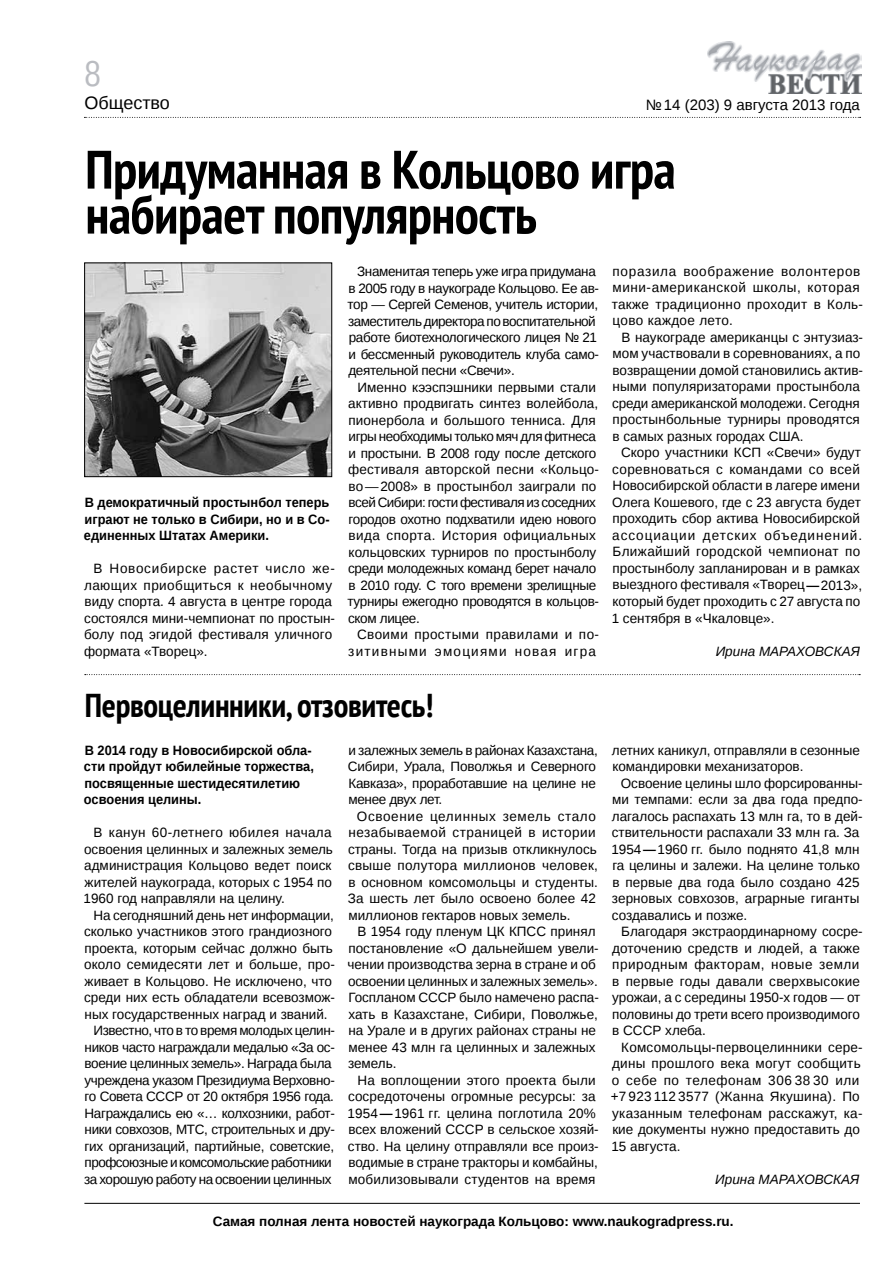
<style>
.page{position:relative;width:893px;height:1263px;background:#fff}
.page>*{position:absolute;margin:0;border:0;box-sizing:border-box;transform-origin:0 0}
.t1{font:700 condensed 54px/45px "PT Sans";letter-spacing:-.01em;color:#000}
.t2{font:36px "Liberation Sans Narrow";color:#babcc1}
.t3{font:700 condensed 33px "PT Sans";letter-spacing:-.01em;color:#000}
.t4{font:18px "Liberation Sans";color:#000}
.t5{font:15px "Liberation Sans";color:#000}
.t6{font:13.5px/16.5px "Liberation Sans";color:#000}
.t7{font:13.5px/16.5px "Liberation Sans";letter-spacing:-.025em;color:#000}
.t8{font:13.5px/16.5px "Liberation Sans";letter-spacing:.02em;color:#000}
.t9{font:700 13.5px/16.5px "Liberation Sans";color:#000;scale:.95 1}
.t10{font:13.5px/16.5px "Liberation Sans";letter-spacing:.04em;color:#000}
.t11{font:13.5px "Liberation Sans";letter-spacing:-.03em;color:#000}
.t12{font:700 13.5px "Liberation Sans";color:#000}
.t13{font:13.5px/16.5px "Liberation Sans";letter-spacing:.08em;color:#000;text-align:right}
.t14{font:13.5px "Liberation Sans";letter-spacing:-.04em;color:#000}
.t15{font:italic 13.5px "Liberation Sans";color:#000}
.s1{font-weight:700}
</style>
<div class="page">
<img style="left:708px;top:42px;width:153px;height:51px">
<hr style="left:84px;top:1203px;width:776px;height:1px;background:#000">
<svg style="left:84px;top:117px;width:777px;height:1px"></svg>
<svg style="left:85px;top:674px;width:775px;height:1px"></svg>
<img style="left:86px;top:264px;width:244px;height:211px">
<div style="left:84px;top:262px;width:248px;height:215px;border:1px solid #000"></div>
<h2 class="t2" style="left:84px;top:53px;width:18px">8</h2>
<h3 class="t4" style="left:84px;top:93px;width:87px">Общество</h3>
<p class="t5" style="left:646px;top:96px;width:216px">№ 14 (203) 9 августа 2013 года</p>
<h1 class="t1" style="left:85px;top:146px;width:592px">Придуманная в Кольцово игра набирает популярность</h1>
<p class="t9" style="left:84px;top:494px;width:260px;text-align:justify">В демократичный простынбол теперь играют не только в Сибири, но и в Со&shy;единенных Штатах Америки.</p>
<p class="t6" style="left:84px;top:561px;width:252px;text-indent:9px">В Новосибирске растет число же&shy;лающих приобщиться к необычному виду спорта. 4 августа в центре города состоялся мини-чемпионат по простын&shy;болу под эгидой фестиваля уличного формата «Творец».</p>
<p class="t7" style="left:348px;top:264px;width:253px;text-indent:10px">Знаменитая теперь уже игра придумана в 2005 году в наукограде Кольцово. Ее ав&shy;тор — Сергей Семенов, учитель истории, заместитель директора по воспитательной работе биотехнологического лицея № 21 и бессменный руководитель клуба само&shy;деятельной песни «Свечи».</p>
<p class="t7" style="left:348px;top:379px;width:253px;text-indent:10px">Именно кээспэшники первыми стали активно продвигать синтез волейбола, пионербола и большого тенниса. Для игры необходимы только мяч для фитнеса и простыни. В 2008 году после детского фестиваля авторской песни «Кольцо&shy;во—2008» в простынбол заиграли по всей Сибири: гости фестиваля из соседних городов охотно подхватили идею нового вида спорта. История официальных кольцовских турниров по простынболу среди молодежных команд берет начало в 2010 году. С того времени зрелищные турниры ежегодно проводятся в кольцов&shy;ском лицее.</p>
<p class="t13" style="left:348px;top:627px;width:252px">Своими простыми правилами и по&shy;зитивными эмоциями новая игра</p>
<p class="t10" style="left:612px;top:264px;width:253px">поразила воображение волонтеров мини-американской школы, которая также традиционно проходит в Коль&shy;цово каждое лето.</p>
<p class="t6" style="left:612px;top:330px;width:252px;text-indent:9px">В наукограде американцы с энтузиаз&shy;мом участвовали в соревнованиях, а по возвращении домой становились актив&shy;ными популяризаторами простынбола среди американской молодежи. Сегодня простынбольные турниры проводятся в самых разных городах США.</p>
<p class="t6" style="left:612px;top:445px;width:252px;text-indent:9px">Скоро участники КСП «Свечи» будут соревноваться с командами со всей Новосибирской области в лагере имени Олега Кошевого, где с 23 августа будет проходить сбор актива Новосибирской ассоциации детских объединений.<br>Ближайший городской чемпионат по простынболу запланирован и в рамках выездного фестиваля «Творец <span class="s1">—</span> 2013», который будет проходить с 27 августа по 1 сентября в «Чкаловце».</p>
<p class="t15" style="left:716px;top:642px;width:146px">Ирина МАРАХОВСКАЯ</p>
<h3 class="t3" style="left:85px;top:684px;width:350px">Первоцелинники, отзовитесь!</h3>
<p class="t9" style="left:84px;top:741px;width:244px">В 2014 году в Новосибирской обла&shy;сти пройдут юбилейные торжества, посвященные шестидесятилетию освоения целины.</p>
<p class="t6" style="left:84px;top:825px;width:251px;text-align:justify;text-indent:10px">В канун 60-летнего юбилея начала освоения целинных и залежных земель администрация Кольцово ведет поиск жителей наукограда, которых с 1954 по 1960 год направляли на целину.</p>
<p class="t6" style="left:94px;top:907px;width:242px">На сегодняшний день нет информации,</p>
<p class="t6" style="left:84px;top:924px;width:250px">сколько участников этого грандиозного</p>
<p class="t6" style="left:85px;top:940px;width:250px">проекта, которым сейчас должно быть</p>
<p class="t6" style="left:84px;top:957px;width:252px">около семидесяти лет и больше, про-</p>
<p class="t6" style="left:85px;top:973px;width:249px">живает в Кольцово. Не исключено, что</p>
<p class="t6" style="left:84px;top:990px;width:252px">среди них есть обладатели всевозмож-</p>
<p class="t6" style="left:85px;top:1006px;width:245px">ных государственных наград и званий.</p>
<p class="t11" style="left:94px;top:1023px;width:243px">Известно, что в то время молодых целин-</p>
<p class="t7" style="left:85px;top:1039px;width:252px">ников часто награждали медалью «За ос-</p>
<p class="t7" style="left:85px;top:1056px;width:249px">воение целинных земель». Награда была</p>
<p class="t7" style="left:84px;top:1072px;width:252px">учреждена указом Президиума Верховно-</p>
<p class="t7" style="left:85px;top:1089px;width:251px">го Совета СССР от 20 октября 1956 года.</p>
<p class="t7" style="left:85px;top:1105px;width:252px">Награждались ею «… колхозники, работ-</p>
<p class="t7" style="left:85px;top:1122px;width:252px">ники совхозов, МТС, строительных и дру-</p>
<p class="t6" style="left:85px;top:1138px;width:251px">гих организаций, партийные, советские,</p>
<p class="t14" style="left:85px;top:1155px;width:249px">профсоюзные и комсомольские работники</p>
<p class="t11" style="left:84px;top:1171px;width:249px">за хорошую работу на освоении целинных</p>
<p class="t7" style="left:348px;top:742px;width:251px">и залежных земель в районах Казахстана,<br>Сибири, Урала, Поволжья и Северного<br>Кавказа», проработавшие на целине не менее двух лет.</p>
<p class="t6" style="left:348px;top:808px;width:251px;text-indent:9px">Освоение целинных земель стало незабываемой страницей в истории страны. Тогда на призыв откликнулось свыше полутора миллионов человек, в основном комсомольцы и студенты.<br>За шесть лет было освоено более 42 миллионов гектаров новых земель.</p>
<p class="t6" style="left:347px;top:924px;width:253px;text-indent:10px">В 1954 году пленум ЦК КПСС принял постановление «О дальнейшем увели&shy;чении производства зерна в стране и об освоении целинных и залежных земель».<br>Госпланом СССР было намечено распа&shy;хать в Казахстане, Сибири, Поволжье, на Урале и в других районах страны не менее 43 млн га целинных и залежных земель.</p>
<p class="t6" style="left:348px;top:1072px;width:253px;text-align:center">На воплощении этого проекта были сосредоточены огромные ресурсы: за 1954 <span class="s1">—</span> 1961 гг. целина поглотила 20% всех вложений СССР в сельское хозяй&shy;ство. На целину отправляли все произ&shy;водимые в стране тракторы и комбайны, мобилизовывали студентов на время</p>
<p class="t6" style="left:612px;top:742px;width:250px">летних каникул, отправляли в сезонные командировки механизаторов.</p>
<p class="t6" style="left:611px;top:775px;width:253px;text-indent:9px">Освоение целины шло форсированны&shy;ми темпами: если за два года предпо&shy;лагалось распахать 13 млн га, то в дей&shy;ствительности распахали 33 млн га. За 1954 <span class="s1">—</span> 1960 гг. было поднято 41,8 млн га целины и залежи. На целине только в первые два года было создано 425 зерновых совхозов, аграрные гиганты создавались и позже.</p>
<p class="t6" style="left:612px;top:924px;width:252px;text-indent:9px">Благодаря экстраординарному сосре&shy;доточению средств и людей, а также природным факторам, новые земли в первые годы давали сверхвысокие урожаи, а с середины 1950-х годов — от половины до трети всего производимого в СССР хлеба.</p>
<p class="t8" style="left:611px;top:1039px;width:253px;text-indent:11px">Комсомольцы-первоцелинники сере&shy;дины прошлого века могут сообщить о себе по телефонам 306 38 30 или +7 923 112 3577 (Жанна Якушина). По указанным телефонам расскажут, ка&shy;кие документы нужно предоставить до<br>15 августа.</p>
<p class="t15" style="left:715px;top:1170px;width:146px">Ирина МАРАХОВСКАЯ</p>
<p class="t12" style="left:213px;top:1212px;width:522px">Самая полная лента новостей наукограда Кольцово: www.naukogradpress.ru.</p>
</div>
